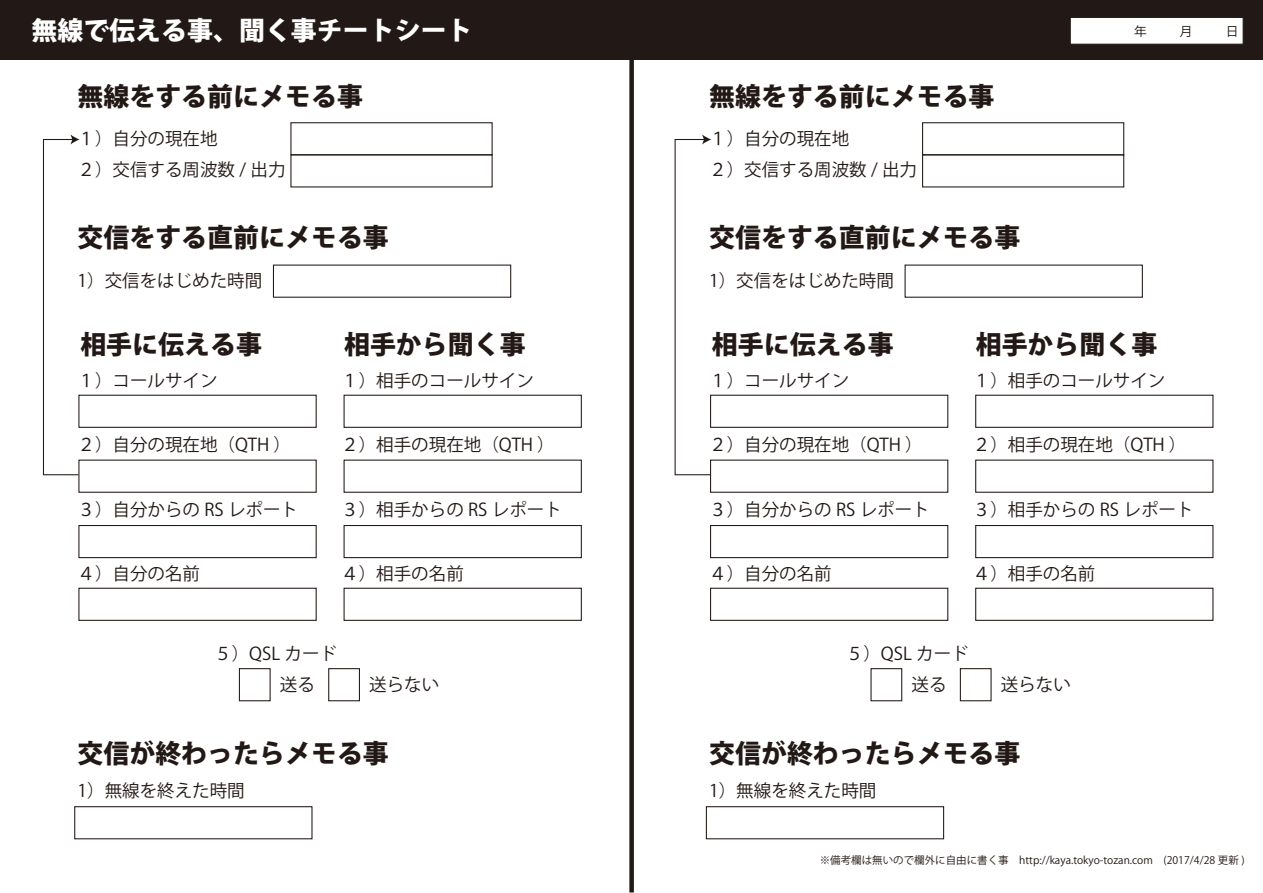
<style>
.page{position:relative;width:1263px;height:893px;background:#fff}
.page>*{position:absolute;margin:0;border:0;box-sizing:border-box;transform-origin:0 0}
.t1{font:800 25.95px "Koz Go Pro";color:#221815}
.t2{font:800 25.95px "Koz Go Pro";color:#fff}
.t3{font:17.55px/30.6px "Koz Go Pro";color:#221815}
.t4{font:12.75px "Koz Go Pro";color:#221815}
.t5{font:10.5px "Koz Go Pro";color:#221815}
</style>
<div class="page">
<div style="left:290px;top:122px;width:203px;height:33px;border:1px solid #221815"></div>
<div style="left:290px;top:154px;width:203px;height:33px;border:1px solid #221815"></div>
<div style="left:78px;top:395px;width:239px;height:33px;border:1px solid #221815"></div>
<div style="left:344px;top:395px;width:238px;height:33px;background:#fff;border:1px solid #221815"></div>
<div style="left:78px;top:460px;width:239px;height:33px;border:1px solid #221815"></div>
<div style="left:344px;top:460px;width:238px;height:33px;background:#fff;border:1px solid #221815"></div>
<div style="left:78px;top:525px;width:239px;height:33px;background:#fff;border:1px solid #221815"></div>
<div style="left:344px;top:525px;width:238px;height:33px;background:#fff;border:1px solid #221815"></div>
<div style="left:78px;top:588px;width:239px;height:33px;border:1px solid #221815"></div>
<div style="left:344px;top:588px;width:238px;height:33px;background:#fff;border:1px solid #221815"></div>
<div style="left:239px;top:668px;width:32px;height:33px;background:#fff;border:1px solid #221815"></div>
<div style="left:328px;top:668px;width:32px;height:33px;background:#fff;border:1px solid #221815"></div>
<div style="left:74px;top:806px;width:238px;height:33px;background:#fff;border:1px solid #221815"></div>
<div style="left:0;top:0;width:631px;height:60px;background:#221815"></div>
<svg style="left:42px;top:134px;width:38px;height:342px"></svg>
<div style="left:922px;top:122px;width:202px;height:33px;border:1px solid #221815"></div>
<div style="left:922px;top:154px;width:202px;height:33px;border:1px solid #221815"></div>
<div style="left:710px;top:395px;width:238px;height:33px;border:1px solid #221815"></div>
<div style="left:975px;top:395px;width:238px;height:33px;background:#fff;border:1px solid #221815"></div>
<div style="left:710px;top:460px;width:238px;height:33px;border:1px solid #221815"></div>
<div style="left:975px;top:460px;width:238px;height:33px;background:#fff;border:1px solid #221815"></div>
<div style="left:710px;top:525px;width:238px;height:33px;background:#fff;border:1px solid #221815"></div>
<div style="left:975px;top:525px;width:238px;height:33px;background:#fff;border:1px solid #221815"></div>
<div style="left:710px;top:588px;width:238px;height:33px;border:1px solid #221815"></div>
<div style="left:975px;top:588px;width:238px;height:33px;background:#fff;border:1px solid #221815"></div>
<div style="left:870px;top:668px;width:32px;height:33px;background:#fff;border:1px solid #221815"></div>
<div style="left:960px;top:668px;width:31px;height:33px;background:#fff;border:1px solid #221815"></div>
<div style="left:706px;top:806px;width:238px;height:33px;background:#fff;border:1px solid #221815"></div>
<div style="left:632px;top:0;width:631px;height:60px;background:#221815"></div>
<svg style="left:674px;top:134px;width:37px;height:342px"></svg>
<div style="left:1070px;top:17px;width:174px;height:28px;background:#fff;border:1px solid #221815"></div>
<div style="left:629px;top:0;width:5px;height:892px;background:#221815"></div>
<h1 class="t2" style="left:31px;top:14px;width:443px">無線で伝える事、聞く事チートシート</h1>
<p class="t4" style="left:1134px;top:23px;width:106px">年　月　日</p>
<h1 class="t1" style="left:78px;top:80px;width:287px">無線をする前にメモる事</h1>
<h1 class="t1" style="left:709px;top:80px;width:287px">無線をする前にメモる事</h1>
<p class="t3" style="left:78px;top:124px;width:209px">１）自分の現在地<br>２）交信する周波数 / 出力</p>
<p class="t3" style="left:709px;top:124px;width:209px">１）自分の現在地<br>２）交信する周波数 / 出力</p>
<h1 class="t1" style="left:78px;top:220px;width:313px">交信をする直前にメモる事</h1>
<h1 class="t1" style="left:709px;top:220px;width:313px">交信をする直前にメモる事</h1>
<p class="t3" style="left:78px;top:266px;width:186px">1）交信をはじめた時間</p>
<p class="t3" style="left:709px;top:266px;width:186px">1）交信をはじめた時間</p>
<h1 class="t1" style="left:80px;top:328px;width:183px">相手に伝える事</h1>
<h1 class="t1" style="left:344px;top:328px;width:183px">相手から聞く事</h1>
<h1 class="t1" style="left:712px;top:328px;width:183px">相手に伝える事</h1>
<h1 class="t1" style="left:976px;top:328px;width:183px">相手から聞く事</h1>
<p class="t3" style="left:78px;top:365px;width:142px">１）コールサイン</p>
<p class="t3" style="left:341px;top:365px;width:194px">１）相手のコールサイン</p>
<p class="t3" style="left:709px;top:365px;width:142px">１）コールサイン</p>
<p class="t3" style="left:973px;top:365px;width:194px">１）相手のコールサイン</p>
<p class="t3" style="left:78px;top:430px;width:215px">２）自分の現在地（QTH ）</p>
<p class="t3" style="left:341px;top:430px;width:215px">２）相手の現在地（QTH ）</p>
<p class="t3" style="left:709px;top:430px;width:215px">２）自分の現在地（QTH ）</p>
<p class="t3" style="left:973px;top:430px;width:215px">２）相手の現在地（QTH ）</p>
<p class="t3" style="left:78px;top:494px;width:222px">３）自分からの RS レポート</p>
<p class="t3" style="left:341px;top:494px;width:222px">３）相手からの RS レポート</p>
<p class="t3" style="left:709px;top:494px;width:222px">３）自分からの RS レポート</p>
<p class="t3" style="left:973px;top:494px;width:222px">３）相手からの RS レポート</p>
<p class="t3" style="left:78px;top:559px;width:124px">４）自分の名前</p>
<p class="t3" style="left:341px;top:559px;width:124px">４）相手の名前</p>
<p class="t3" style="left:709px;top:559px;width:124px">４）自分の名前</p>
<p class="t3" style="left:973px;top:559px;width:124px">４）相手の名前</p>
<p class="t3" style="left:280px;top:639px;width:59px;line-height:31px;text-indent:-66px">５）QSL カード送る</p>
<p class="t3" style="left:369px;top:670px;width:72px">送らない</p>
<p class="t3" style="left:911px;top:639px;width:59px;line-height:31px;text-indent:-66px">５）QSL カード送る</p>
<p class="t3" style="left:1001px;top:670px;width:72px">送らない</p>
<h1 class="t1" style="left:78px;top:736px;width:313px">交信が終わったらメモる事</h1>
<h1 class="t1" style="left:709px;top:736px;width:313px">交信が終わったらメモる事</h1>
<p class="t3" style="left:78px;top:775px;width:169px">1）無線を終えた時間</p>
<p class="t3" style="left:709px;top:775px;width:169px">1）無線を終えた時間</p>
<p class="t5" style="left:820px;top:853px;width:426px">※備考欄は無いので欄外に自由に書く事　http://kaya.tokyo-tozan.com　(2017/4/28 更新 )</p>
</div>
